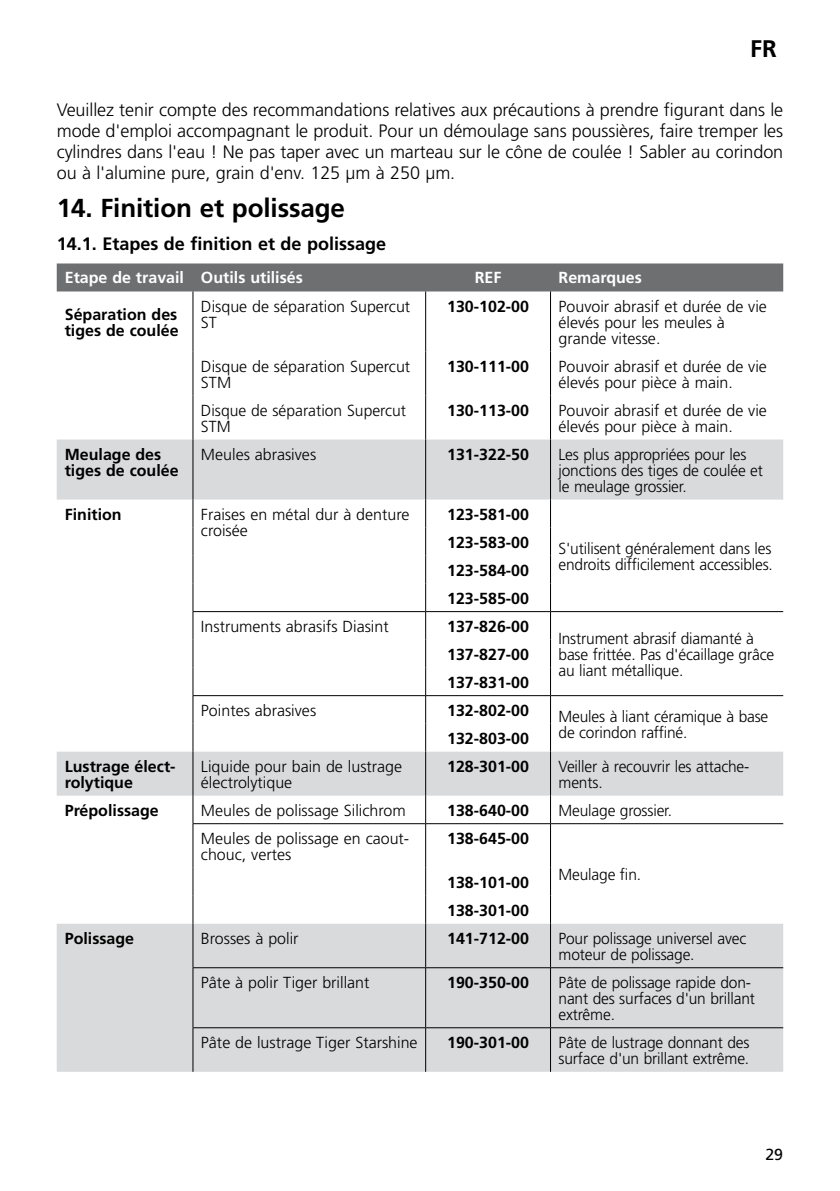
<style>
.page{position:relative;width:840px;height:1191px;background:#fff}
.page>*{position:absolute;margin:0;border:0;box-sizing:border-box;transform-origin:0 0}
.t1{font:700 26px "Frutiger LT Std";letter-spacing:-.005em;color:#000}
.t2{font:700 24px "Frutiger LT Std";color:#000}
.t3{font:300 18px/21px "Frutiger LT Std";letter-spacing:-.005em;color:#000;text-align:justify}
.t4{font:700 18px "Frutiger LT Std";color:#000}
.t5{font:300 16px/16px "Frutiger LT Std";color:#000}
.t6{font:700 16px/28px "Frutiger LT Std";color:#000}
.t7{font:700 16px "Frutiger LT Std";color:#fff}
.t8{font:16px "Frutiger LT Std";color:#000}
</style>
<div class="page">
<div style="left:57px;top:263px;width:725px;height:28px;background:#6e6f70"></div>
<svg style="left:57px;top:439px;width:725px;height:632px"></svg>
<hr style="left:192px;top:291px;width:1px;height:60px;background:#000">
<hr style="left:425px;top:291px;width:1px;height:60px;background:#000">
<hr style="left:550px;top:291px;width:1px;height:60px;background:#000">
<hr style="left:192px;top:351px;width:1px;height:44px;background:#000">
<hr style="left:425px;top:351px;width:1px;height:44px;background:#000">
<hr style="left:550px;top:351px;width:1px;height:44px;background:#000">
<hr style="left:192px;top:395px;width:1px;height:44px;background:#000">
<hr style="left:425px;top:395px;width:1px;height:44px;background:#000">
<hr style="left:550px;top:395px;width:1px;height:44px;background:#000">
<hr style="left:192px;top:439px;width:1px;height:60px;background:#000">
<hr style="left:425px;top:439px;width:1px;height:60px;background:#000">
<hr style="left:550px;top:439px;width:1px;height:60px;background:#000">
<svg style="left:192px;top:499px;width:1px;height:252px"></svg>
<svg style="left:425px;top:499px;width:1px;height:252px"></svg>
<svg style="left:550px;top:499px;width:1px;height:252px"></svg>
<hr style="left:192px;top:751px;width:1px;height:44px;background:#000">
<hr style="left:425px;top:751px;width:1px;height:44px;background:#000">
<hr style="left:550px;top:751px;width:1px;height:44px;background:#000">
<svg style="left:192px;top:795px;width:1px;height:28px"></svg>
<svg style="left:425px;top:795px;width:1px;height:28px"></svg>
<svg style="left:550px;top:795px;width:1px;height:28px"></svg>
<hr style="left:192px;top:824px;width:1px;height:43px;background:#000">
<hr style="left:425px;top:824px;width:1px;height:43px;background:#000">
<hr style="left:550px;top:824px;width:1px;height:43px;background:#000">
<svg style="left:192px;top:867px;width:1px;height:56px"></svg>
<svg style="left:425px;top:867px;width:1px;height:56px"></svg>
<svg style="left:550px;top:867px;width:1px;height:56px"></svg>
<hr style="left:192px;top:923px;width:1px;height:44px;background:#000">
<hr style="left:425px;top:923px;width:1px;height:44px;background:#000">
<hr style="left:550px;top:923px;width:1px;height:44px;background:#000">
<hr style="left:192px;top:968px;width:1px;height:59px;background:#000">
<hr style="left:425px;top:968px;width:1px;height:59px;background:#000">
<hr style="left:550px;top:968px;width:1px;height:59px;background:#000">
<hr style="left:192px;top:1028px;width:1px;height:43px;background:#000">
<hr style="left:425px;top:1028px;width:1px;height:43px;background:#000">
<hr style="left:550px;top:1028px;width:1px;height:43px;background:#000">
<hr style="left:192px;top:611px;width:233px;height:1px;background:#000">
<hr style="left:425px;top:611px;width:125px;height:1px;background:#000">
<hr style="left:550px;top:611px;width:232px;height:1px;background:#000">
<hr style="left:192px;top:695px;width:233px;height:1px;background:#000">
<hr style="left:425px;top:695px;width:125px;height:1px;background:#000">
<hr style="left:550px;top:695px;width:232px;height:1px;background:#000">
<hr style="left:192px;top:823px;width:233px;height:1px;background:#000">
<hr style="left:425px;top:823px;width:125px;height:1px;background:#000">
<hr style="left:550px;top:823px;width:232px;height:1px;background:#000">
<hr style="left:192px;top:967px;width:233px;height:1px;background:#000">
<hr style="left:425px;top:967px;width:125px;height:1px;background:#000">
<hr style="left:550px;top:967px;width:232px;height:1px;background:#000">
<hr style="left:192px;top:1027px;width:233px;height:1px;background:#000">
<hr style="left:425px;top:1027px;width:125px;height:1px;background:#000">
<hr style="left:550px;top:1027px;width:232px;height:1px;background:#000">
<h2 class="t2" style="left:749px;top:34px;width:28px">FR</h2>
<p class="t3" style="left:57px;top:99px;width:727px">Veuillez tenir compte des recommandations relatives aux précautions à prendre figurant dans le mode d'emploi accompagnant le produit. Pour un démoulage sans poussières, faire tremper les cylindres dans l'eau ! Ne pas taper avec un marteau sur le cône de coulée ! Sabler au corindon ou à l'alumine pure, grain d'env. 125 µm à 250 µm.</p>
<h1 class="t1" style="left:57px;top:193px;width:290px">14. Finition et polissage</h1>
<p class="t4" style="left:57px;top:233px;width:331px">14.1. Etapes de finition et de polissage</p>
<p class="t7" style="left:65px;top:268px;width:239px">Etape de travail Outils utilisés</p>
<p class="t7" style="left:474px;top:268px;width:28px">REF</p>
<p class="t7" style="left:558px;top:268px;width:85px">Remarques</p>
<p class="t6" style="left:65px;top:306px;width:115px;line-height:16px">Séparation des tiges de coulée</p>
<p class="t5" style="left:201px;top:298px;width:211px">Disque de séparation Supercut<br>ST</p>
<p class="t6" style="left:447px;top:292px;width:83px">130-102-00</p>
<p class="t5" style="left:558px;top:298px;width:210px">Pouvoir abrasif et durée de vie élevés pour les meules à grande vitesse.</p>
<p class="t5" style="left:201px;top:358px;width:211px">Disque de séparation Supercut<br>STM</p>
<p class="t6" style="left:447px;top:352px;width:83px">130-111-00</p>
<p class="t5" style="left:558px;top:358px;width:210px">Pouvoir abrasif et durée de vie élevés pour pièce à main.</p>
<p class="t5" style="left:201px;top:402px;width:206px">Disque de séparation Supercut<br>STM</p>
<p class="t6" style="left:447px;top:396px;width:83px">130-113-00</p>
<p class="t5" style="left:558px;top:402px;width:210px">Pouvoir abrasif et durée de vie élevés pour pièce à main.</p>
<p class="t6" style="left:65px;top:446px;width:115px;line-height:16px">Meulage des tiges de coulée</p>
<p class="t5" style="left:201px;top:446px;width:117px">Meules abrasives</p>
<p class="t6" style="left:447px;top:440px;width:83px">131-322-50</p>
<p class="t5" style="left:558px;top:446px;width:206px">Les plus appropriées pour les jonctions des tiges de coulée et le meulage grossier.</p>
<p class="t6" style="left:65px;top:500px;width:58px">Finition</p>
<p class="t5" style="left:201px;top:506px;width:210px">Fraises en métal dur à denture croisée</p>
<p class="t6" style="left:447px;top:500px;width:83px">123-581-00</p>
<p class="t5" style="left:558px;top:540px;width:216px">S'utilisent généralement dans les endroits difficilement accessibles.</p>
<p class="t6" style="left:447px;top:528px;width:83px;text-align:justify">123-583-00<br>123-584-00<br>123-585-00</p>
<p class="t5" style="left:201px;top:618px;width:189px">Instruments abrasifs Diasint</p>
<p class="t6" style="left:447px;top:612px;width:83px">137-826-00</p>
<p class="t6" style="left:447px;top:640px;width:83px">137-827-00<br>137-831-00</p>
<p class="t5" style="left:558px;top:630px;width:217px">Instrument abrasif diamanté à base frittée. Pas d'écaillage grâce au liant métallique.</p>
<p class="t5" style="left:201px;top:702px;width:117px">Pointes abrasives</p>
<p class="t6" style="left:447px;top:696px;width:83px">132-802-00</p>
<p class="t5" style="left:558px;top:708px;width:211px">Meules à liant céramique à base de corindon raffiné.</p>
<p class="t6" style="left:447px;top:724px;width:83px">132-803-00</p>
<p class="t6" style="left:65px;top:758px;width:112px;line-height:16px">Lustrage élect&shy;rolytique</p>
<p class="t5" style="left:201px;top:758px;width:202px">Liquide pour bain de lustrage électrolytique</p>
<p class="t6" style="left:447px;top:752px;width:83px">128-301-00</p>
<p class="t5" style="left:558px;top:758px;width:192px">Veiller à recouvrir les attache&shy;ments.</p>
<p class="t6" style="left:65px;top:796px;width:95px">Prépolissage</p>
<p class="t5" style="left:201px;top:802px;width:206px">Meules de polissage Silichrom</p>
<p class="t6" style="left:447px;top:796px;width:83px">138-640-00</p>
<p class="t5" style="left:558px;top:802px;width:115px">Meulage grossier.</p>
<p class="t5" style="left:201px;top:830px;width:210px">Meules de polissage en caout&shy;chouc, vertes</p>
<p class="t6" style="left:447px;top:824px;width:83px">138-645-00</p>
<p class="t5" style="left:558px;top:866px;width:84px">Meulage fin.</p>
<p class="t6" style="left:447px;top:868px;width:83px">138-101-00<br>138-301-00</p>
<p class="t6" style="left:65px;top:924px;width:71px">Polissage</p>
<p class="t5" style="left:201px;top:930px;width:99px">Brosses à polir</p>
<p class="t6" style="left:447px;top:924px;width:83px">141-712-00</p>
<p class="t5" style="left:558px;top:930px;width:189px">Pour polissage universel avec moteur de polissage.</p>
<p class="t5" style="left:201px;top:974px;width:170px">Pâte à polir Tiger brillant</p>
<p class="t6" style="left:447px;top:968px;width:83px">190-350-00</p>
<p class="t5" style="left:558px;top:974px;width:198px">Pâte de polissage rapide don&shy;nant des surfaces d'un brillant extrême.</p>
<p class="t5" style="left:201px;top:1034px;width:218px">Pâte de lustrage Tiger Starshine</p>
<p class="t6" style="left:447px;top:1028px;width:83px">190-301-00</p>
<p class="t5" style="left:558px;top:1034px;width:192px">Pâte de lustrage donnant des surface d'un brillant extrême.</p>
<p class="t8" style="left:765px;top:1145px;width:19px">29</p>
</div>
